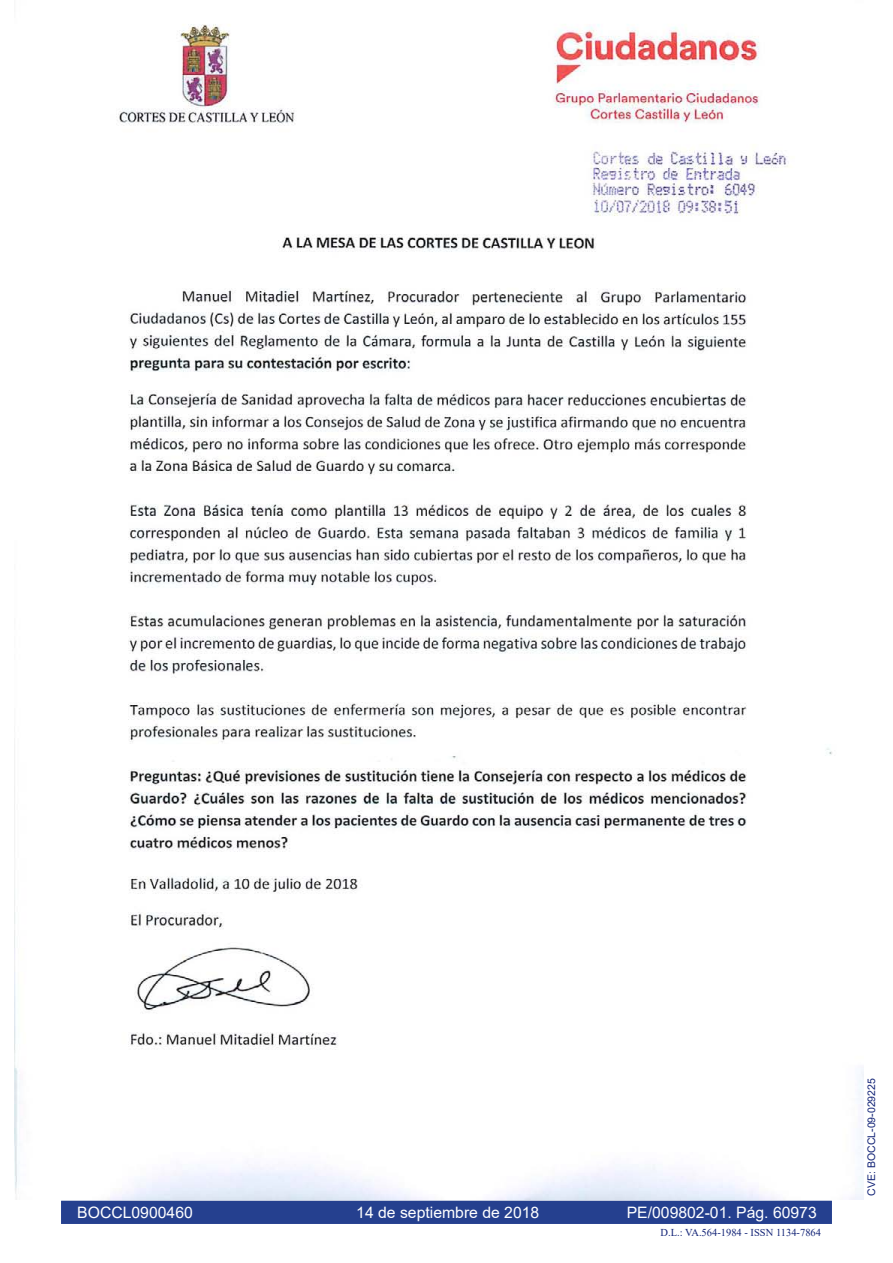
<style>
.page{position:relative;width:893px;height:1263px;background:#fff}
.page>*{position:absolute;margin:0;border:0;box-sizing:border-box;transform-origin:0 0}
.t1{font:15.75px "Arial";color:#fff}
.t2{font:10.5px "Times New Roman";color:#132477}
.t3{font:10.5px "Arial";color:#132477}
</style>
<div class="page">
<div style="left:60px;top:1200px;width:773px;height:25px;background:#25408f"></div>
<div style="left:60px;top:1199px;width:773px;height:26px;border:2px solid #fff"></div>
<img style="left:15px;top:24px;width:848px;height:1176px">
<p class="t1" style="left:77px;top:1202px;width:117px">BOCCL0900460</p>
<p class="t1" style="left:356px;top:1202px;width:184px">14 de septiembre de 2018</p>
<p class="t1" style="left:627px;top:1202px;width:192px">PE/009802-01. Pág. 60973</p>
<p class="t2" style="left:661px;top:1225px;width:162px">D.L.: VA.564-1984 - ISSN 1134-7864</p>
<p class="t3" style="left:864px;top:1195px;width:119px;rotate:-90deg">CVE: BOCCL-09-029225</p>
</div>
